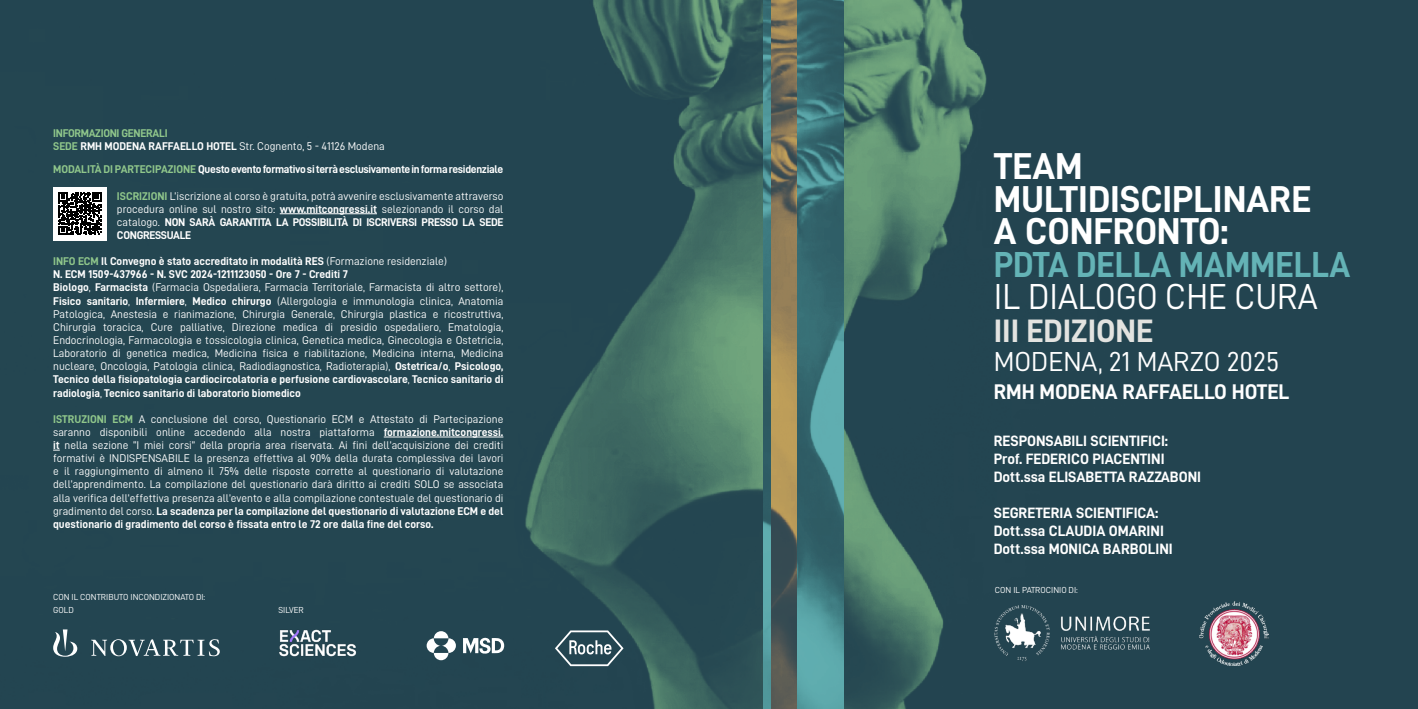
<style>
.page{position:relative;width:1418px;height:709px;background:#fff}
.page>*{position:absolute;margin:0;border:0;box-sizing:border-box;transform-origin:0 0}
.t1{font:37.5px/32.5px "D DIN Bold";color:#fff}
.t2{font:36.25px "D DIN Bold";color:#64b3b6;scale:.95 1}
.t3{font:36.25px "D DIN";color:#fff;scale:.95 1}
.t4{font:32.5px "D DIN Bold";color:#e3e3e0}
.t5{font:27.5px "D DIN";color:#fff}
.t6{font:21.25px "D DIN Bold";color:#fff}
.t7{font:15px/18px "D DIN Bold";color:#fff}
.t8{font:11.25px/13.1px "D DIN";color:#fff;text-align:justify}
.t9{font:11.25px/13.1px "D DIN Bold";color:#fff}
.t10{font:11.25px/13.1px "D DIN Bold";letter-spacing:-.025em;color:#fff}
.t11{font:11.25px "D DIN Bold";letter-spacing:-.025em;color:#90c78b}
.t12{font:8.75px/12.8px "D DIN";color:#fff}
.s1{font-family:"D DIN Bold";color:#90c78b}
.s2{font-family:"D DIN Bold"}
.s3{color:#90c78b}
.s4{font-family:"D DIN"}
</style>
<div class="page">
<img style="left:0;top:0;width:1417px;height:709px">
<img style="left:764px;top:0;width:79px;height:709px">
<img style="left:771px;top:0;width:25px;height:709px">
<hr style="left:280px;top:213px;width:97px;height:1px;background:#fff">
<hr style="left:384px;top:437px;width:119px;height:1px;background:#fff">
<div style="left:53px;top:187px;width:53px;height:53px;background:#fff"></div>
<svg style="left:58px;top:192px;width:43px;height:43px"></svg>
<svg style="left:53px;top:629px;width:167px;height:27px;background:#48646e"></svg>
<img style="left:269px;top:618px;width:99px;height:50px">
<svg style="left:555px;top:630px;width:68px;height:36px;background:#526c76"></svg>
<svg style="left:426px;top:631px;width:30px;height:29px"></svg>
<svg style="left:463px;top:637px;width:41px;height:17px"></svg>
<img style="left:986px;top:605px;width:169px;height:57px">
<img style="left:1199px;top:601px;width:69px;height:65px">
<p class="t11" style="left:53px;top:127px;width:116px">INFORMAZIONI GENERALI</p>
<p class="t8" style="left:53px;top:139px;width:333px"><span class="s1">SEDE</span> <span class="s2">RMH MODENA RAFFAELLO HOTEL</span> Str. Cognento, 5 - 41126 Modena</p>
<p class="t10" style="left:53px;top:162px;width:451px"><span class="s3">MODALITÀ DI PARTECIPAZIONE</span> Questo evento formativo si terrà esclusivamente in forma residenziale</p>
<p class="t8" style="left:117px;top:189px;width:388px"><span class="s1">ISCRIZIONI</span> L’iscrizione al corso è gratuita, potrà avvenire esclusivamente attraverso procedura online sul nostro sito: <span class="s2">www.mitcongressi.it</span> selezionando il corso dal</p>
<p class="t10" style="left:117px;top:215px;width:388px"><span class="s4">catalogo.</span> NON SARÀ GARANTITA LA POSSIBILITÀ DI ISCRIVERSI PRESSO LA SEDE<br>CONGRESSUALE</p>
<p class="t9" style="left:53px;top:254px;width:395px"><span class="s3">INFO ECM</span> Il Convegno è stato accreditato in modalità RES <span class="s4">(Formazione residenziale)<br></span>N. ECM 1509-437966 - N. SVC 2024-1211123050 - Ore 7 - Crediti 7</p>
<p class="t8" style="left:53px;top:281px;width:452px"><span class="s2">Biologo</span>, <span class="s2">Farmacista</span> (Farmacia Ospedaliera, Farmacia Territoriale, Farmacista di altro settore), <span class="s2">Fisico sanitario</span>, <span class="s2">Infermiere</span>, <span class="s2">Medico chirurgo</span> (Allergologia e immunologia clinica, Anatomia Patologica, Anestesia e rianimazione, Chirurgia Generale, Chirurgia plastica e ricostruttiva, Chirurgia toracica, Cure palliative, Direzione medica di presidio ospedaliero, Ematologia, Endocrinologia, Farmacologia e tossicologia clinica, Genetica medica, Ginecologia e Ostetricia, Laboratorio di genetica medica, Medicina fisica e riabilitazione, Medicina interna, Medicina nucleare, Oncologia, Patologia clinica, Radiodiagnostica, Radioterapia), <span class="s2">Ostetrica/o</span>, <span class="s2">Psicologo,</span></p>
<p class="t9" style="left:53px;top:373px;width:451px">Tecnico della fisiopatologia cardiocircolatoria e perfusione cardiovascolare<span class="s4">,</span> Tecnico sanitario di radiologia<span class="s4">,</span> Tecnico sanitario di laboratorio biomedico</p>
<p class="t8" style="left:53px;top:412px;width:452px"><span class="s1">ISTRUZIONI ECM</span> A conclusione del corso, Questionario ECM e Attestato di Partecipazione saranno disponibili online accedendo alla nostra piattaforma <span class="s2">formazione.mitcongressi. it</span> nella sezione “I miei corsi” della propria area riservata. Ai fini dell’acquisizione dei crediti formativi è INDISPENSABILE la presenza effettiva al 90% della durata complessiva dei lavori e il raggiungimento di almeno il 75% delle risposte corrette al questionario di valutazione dell’apprendimento. La compilazione del questionario darà diritto ai crediti SOLO se associata alla verifica dell’effettiva presenza all’evento e alla compilazione contestuale del questionario di</p>
<p class="t9" style="left:53px;top:504px;width:451px"><span class="s4">gradimento del corso.</span> La scadenza per la compilazione del questionario di valutazione ECM e del questionario di gradimento del corso è fissata entro le 72 ore dalla fine del corso.</p>
<p class="t12" style="left:53px;top:590px;width:154px">CON IL CONTRIBUTO INCONDIZIONATO DI:<br>GOLD</p>
<p class="t12" style="left:278px;top:603px;width:27px">SILVER</p>
<h1 class="t1" style="left:993px;top:149px;width:319px">TEAM<br>MULTIDISCIPLINARE<br>A CONFRONTO:</h1>
<h2 class="t2" style="left:993px;top:244px;width:377px">PDTA DELLA MAMMELLA</h2>
<h2 class="t3" style="left:993px;top:277px;width:342px">IL DIALOGO CHE CURA</h2>
<h3 class="t4" style="left:993px;top:312px;width:161px">III EDIZIONE</h3>
<h3 class="t5" style="left:993px;top:346px;width:287px">MODENA, 21 MARZO 2025</h3>
<h3 class="t6" style="left:993px;top:380px;width:297px">RMH MODENA RAFFAELLO HOTEL</h3>
<h3 class="t7" style="left:993px;top:431px;width:209px">RESPONSABILI SCIENTIFICI:<br>Prof. FEDERICO PIACENTINI<br>Dott.ssa ELISABETTA RAZZABONI</h3>
<h3 class="t7" style="left:993px;top:503px;width:180px">SEGRETERIA SCIENTIFICA:<br>Dott.ssa CLAUDIA OMARINI<br>Dott.ssa MONICA BARBOLINI</h3>
<p class="t12" style="left:994px;top:583px;width:84px">CON IL PATROCINIO DI:</p>
</div>
